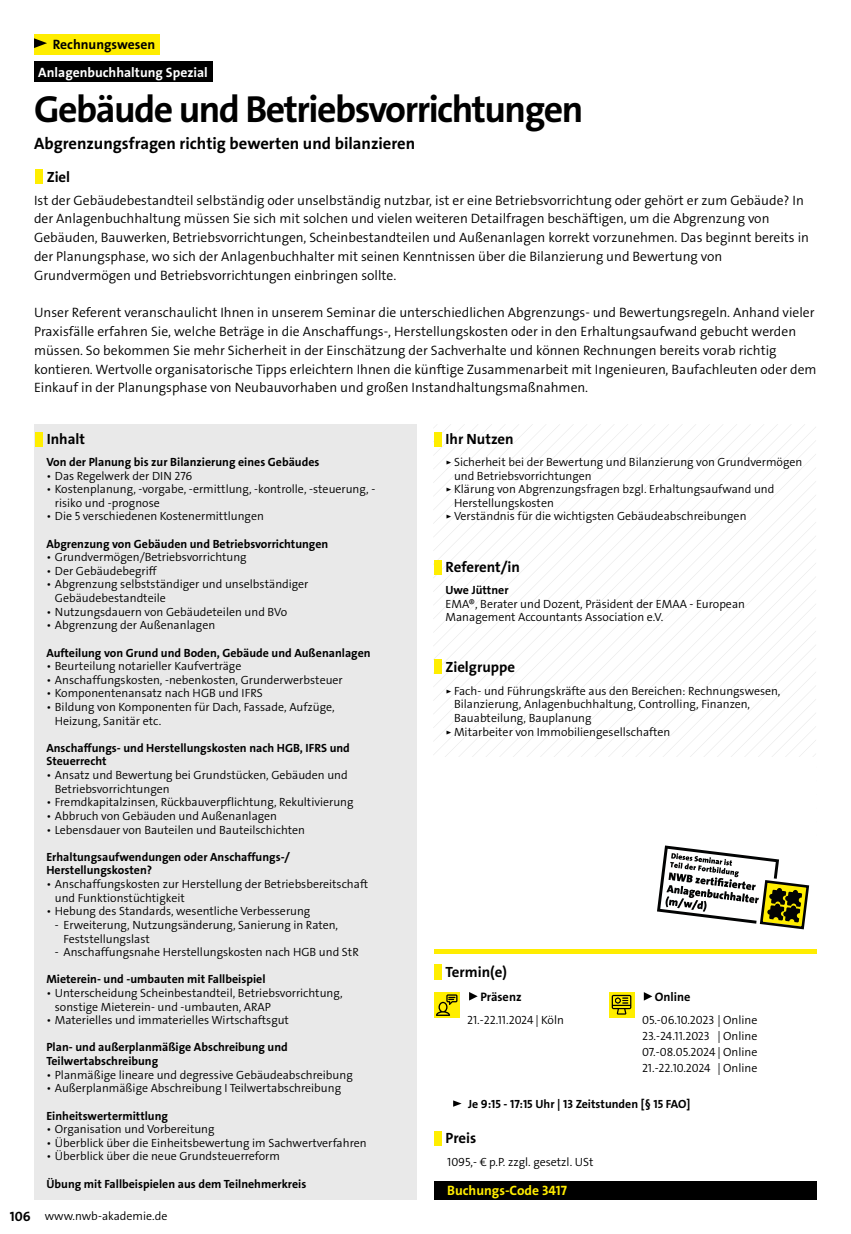
<style>
.page{position:relative;width:851px;height:1234px;background:#fff}
.page>*{position:absolute;margin:0;border:0;box-sizing:border-box;transform-origin:0 0}
.t1{font:37.8px "The Sans LP7 Bld";letter-spacing:-.04em;color:#000}
.t2{font:16.65px "The Sans LP7 Bld";color:#000}
.t3{font:14.85px "The Sans LP7 Bld";color:#000}
.t4{font:13.65px/18.8px "The Sans LP4 Se Lig";color:#000}
.t5{font:13.65px "The Sans LP7 Bld";color:#fff}
.t6{font:13.65px "The Sans LP7 Bld";color:#ffed00}
.t7{font:13.65px "The Sans LP7 Bld";color:#000}
.t8{font:12.3px "The Sans LP7 Bld";color:#000}
.t9{font:11.85px/13.6px "The Sans LP4 Se Lig";color:#000}
.t10{font:11.85px/13.6px "The Sans LP7 Bld";color:#000}
.s1{font-family:"The Sans LP7 Bld";font-size:13.65px}
</style>
<div class="page">
<div style="left:34px;top:34px;width:125px;height:20px;background:#ffed00"></div>
<svg style="left:34px;top:38px;width:13px;height:10px"></svg>
<div style="left:34px;top:62px;width:178px;height:20px;background:#000"></div>
<div style="left:35px;top:169px;width:7px;height:15px;background:#fe0"></div>
<div style="left:34px;top:424px;width:383px;height:775px;background:#e9e9e9"></div>
<div style="left:35px;top:432px;width:7px;height:14px;background:#fe0"></div>
<div style="left:434px;top:948px;width:382px;height:5px;background:#ffed00"></div>
<div style="left:434px;top:964px;width:7px;height:15px;background:#fe0"></div>
<svg style="left:434px;top:992px;width:25px;height:25px"></svg>
<svg style="left:436px;top:994px;width:21px;height:21px"></svg>
<svg style="left:469px;top:992px;width:8px;height:8px"></svg>
<div style="left:608px;top:991px;width:26px;height:26px;background:#fe0"></div>
<svg style="left:611px;top:994px;width:20px;height:20px"></svg>
<svg style="left:643px;top:992px;width:9px;height:8px"></svg>
<svg style="left:453px;top:1100px;width:8px;height:6px"></svg>
<div style="left:434px;top:1130px;width:7px;height:15px;background:#fe0"></div>
<div style="left:434px;top:1180px;width:382px;height:19px;background:#000"></div>
<svg style="left:433px;top:424px;width:383px;height:506px"></svg>
<p class="t7" style="left:53px;top:35px;width:104px">Rechnungswesen</p>
<p class="t5" style="left:38px;top:63px;width:171px">Anlagenbuchhaltung Spezial</p>
<h1 class="t1" style="left:34px;top:85px;width:550px">Gebäude und Betriebsvorrichtungen</h1>
<h2 class="t2" style="left:34px;top:132px;width:382px">Abgrenzungsfragen richtig bewerten und bilanzieren</h2>
<p class="t3" style="left:47px;top:167px;width:25px">Ziel</p>
<p class="t4" style="left:34px;top:191px;width:776px">Ist der Gebäudebestandteil selbständig oder unselbständig nutzbar, ist er eine Betriebsvorrichtung oder gehört er zum Gebäude? In der Anlagenbuchhaltung müssen Sie sich mit solchen und vielen weiteren Detailfragen beschäftigen, um die Abgrenzung von Gebäuden, Bauwerken, Betriebsvorrichtungen, Scheinbestandteilen und Außenanlagen korrekt vorzunehmen. Das beginnt bereits in der Planungsphase, wo sich der Anlagenbuchhalter mit seinen Kenntnissen über die Bilanzierung und Bewertung von Grundvermögen und Betriebsvorrichtungen einbringen sollte.</p>
<p class="t4" style="left:34px;top:303px;width:784px">Unser Referent veranschaulicht Ihnen in unserem Seminar die unterschiedlichen Abgrenzungs- und Bewertungsregeln. Anhand vieler Praxisfälle erfahren Sie, welche Beträge in die Anschaffungs-, Herstellungskosten oder in den Erhaltungsaufwand gebucht werden müssen. So bekommen Sie mehr Sicherheit in der Einschätzung der Sachverhalte und können Rechnungen bereits vorab richtig kontieren. Wertvolle organisatorische Tipps erleichtern Ihnen die künftige Zusammenarbeit mit Ingenieuren, Baufachleuten oder dem Einkauf in der Planungsphase von Neubauvorhaben und großen Instandhaltungsmaßnahmen.</p>
<p class="t3" style="left:47px;top:429px;width:40px">Inhalt</p>
<p class="t10" style="left:46px;top:455px;width:274px">Von der Planung bis zur Bilanzierung eines Gebäudes</p>
<p class="t9" style="left:46px;top:468px;width:147px">• Das Regelwerk der DIN 276</p>
<p class="t9" style="left:55px;top:482px;width:322px;text-indent:-9px">• Kostenplanung, -vorgabe, -ermittlung, -kontrolle, -steuerung, - risiko und -prognose</p>
<p class="t9" style="left:46px;top:509px;width:219px">• Die 5 verschiedenen Kostenermittlungen</p>
<p class="t10" style="left:46px;top:536px;width:283px">Abgrenzung von Gebäuden und Betriebsvorrichtungen</p>
<p class="t9" style="left:46px;top:550px;width:202px">• Grundvermögen/Betriebsvorrichtung</p>
<p class="t9" style="left:46px;top:564px;width:112px">• Der Gebäudebegriff</p>
<p class="t9" style="left:55px;top:577px;width:255px;text-indent:-9px">• Abgrenzung selbstständiger und unselbständiger<br>Gebäudebestandteile</p>
<p class="t9" style="left:46px;top:604px;width:242px">• Nutzungsdauern von Gebäudeteilen und BVo</p>
<p class="t9" style="left:46px;top:618px;width:170px">• Abgrenzung der Außenanlagen</p>
<p class="t10" style="left:46px;top:645px;width:326px">Aufteilung von Grund und Boden, Gebäude und Außenanlagen</p>
<p class="t9" style="left:46px;top:659px;width:196px">• Beurteilung notarieller Kaufverträge</p>
<p class="t9" style="left:46px;top:673px;width:298px">• Anschaffungskosten, -nebenkosten, Grunderwerbsteuer</p>
<p class="t9" style="left:46px;top:686px;width:218px">• Komponentenansatz nach HGB und IFRS</p>
<p class="t9" style="left:55px;top:700px;width:281px;text-indent:-9px">• Bildung von Komponenten für Dach, Fassade, Aufzüge,<br>Heizung, Sanitär etc.</p>
<p class="t10" style="left:46px;top:741px;width:305px">Anschaffungs- und Herstellungskosten nach HGB, IFRS und<br>Steuerrecht</p>
<p class="t9" style="left:55px;top:768px;width:294px;text-indent:-9px">• Ansatz und Bewertung bei Grundstücken, Gebäuden und<br>Betriebsvorrichtungen</p>
<p class="t9" style="left:46px;top:795px;width:309px">• Fremdkapitalzinsen, Rückbauverpflichtung, Rekultivierung</p>
<p class="t9" style="left:46px;top:809px;width:232px">• Abbruch von Gebäuden und Außenanlagen</p>
<p class="t9" style="left:46px;top:822px;width:260px">• Lebensdauer von Bauteilen und Bauteilschichten</p>
<p class="t10" style="left:46px;top:849px;width:245px">Erhaltungsaufwendungen oder Anschaffungs-/<br>Herstellungskosten?</p>
<p class="t9" style="left:55px;top:877px;width:315px;text-indent:-9px">• Anschaffungskosten zur Herstellung der Betriebsbereitschaft und Funktionstüchtigkeit</p>
<p class="t9" style="left:46px;top:904px;width:265px">• Hebung des Standards, wesentliche Verbesserung</p>
<p class="t9" style="left:63px;top:917px;width:276px;text-indent:-9px">- Erweiterung, Nutzungsänderung, Sanierung in Raten,<br>Feststellungslast</p>
<p class="t9" style="left:55px;top:945px;width:305px">- Anschaffungsnahe Herstellungskosten nach HGB und StR</p>
<p class="t10" style="left:46px;top:972px;width:221px">Mieterein- und -umbauten mit Fallbeispiel</p>
<p class="t9" style="left:55px;top:986px;width:289px;text-indent:-9px">• Unterscheidung Scheinbestandteil, Betriebsvorrichtung, sonstige Mieterein- und -umbauten, ARAP</p>
<p class="t9" style="left:46px;top:1013px;width:244px">• Materielles und immaterielles Wirtschaftsgut</p>
<p class="t10" style="left:46px;top:1040px;width:243px">Plan- und außerplanmäßige Abschreibung und<br>Teilwertabschreibung</p>
<p class="t9" style="left:46px;top:1067px;width:308px">• Planmäßige lineare und degressive Gebäudeabschreibung</p>
<p class="t9" style="left:46px;top:1081px;width:296px">• Außerplanmäßige Abschreibung I Teilwertabschreibung</p>
<p class="t10" style="left:46px;top:1108px;width:123px">Einheitswertermittlung</p>
<p class="t9" style="left:46px;top:1122px;width:170px">• Organisation und Vorbereitung</p>
<p class="t9" style="left:46px;top:1135px;width:322px">• Überblick über die Einheitsbewertung im Sachwertverfahren</p>
<p class="t9" style="left:46px;top:1149px;width:235px">• Überblick über die neue Grundsteuerreform</p>
<p class="t10" style="left:46px;top:1176px;width:261px">Übung mit Fallbeispielen aus dem Teilnehmerkreis</p>
<p class="t3" style="left:445px;top:429px;width:70px">Ihr Nutzen</p>
<p class="t9" style="left:445px;top:455px;width:358px">▹ Sicherheit bei der Bewertung und Bilanzierung von Grundvermögen</p>
<p class="t9" style="left:454px;top:468px;width:139px">und Betriebsvorrichtungen</p>
<p class="t9" style="left:445px;top:482px;width:330px">▹ Klärung von Abgrenzungsfragen bzgl. Erhaltungsaufwand und</p>
<p class="t9" style="left:454px;top:496px;width:101px">Herstellungskosten</p>
<p class="t9" style="left:445px;top:509px;width:302px">▹ Verständnis für die wichtigsten Gebäudeabschreibungen</p>
<p class="t3" style="left:445px;top:557px;width:76px">Referent/in</p>
<p class="t10" style="left:445px;top:583px;width:65px">Uwe Jüttner</p>
<p class="t9" style="left:445px;top:596px;width:301px">EMA®, Berater und Dozent, Präsident der EMAA - European<br>Management Accountants Association e.V.</p>
<p class="t3" style="left:445px;top:657px;width:71px">Zielgruppe</p>
<p class="t9" style="left:445px;top:684px;width:336px">▹ Fach- und Führungskräfte aus den Bereichen: Rechnungswesen,</p>
<p class="t9" style="left:454px;top:697px;width:298px">Bilanzierung, Anlagenbuchhaltung, Controlling, Finanzen,</p>
<p class="t9" style="left:454px;top:711px;width:139px">Bauabteilung, Bauplanung</p>
<p class="t9" style="left:445px;top:724px;width:226px">▹ Mitarbeiter von Immobiliengesellschaften</p>
<p class="t3" style="left:445px;top:962px;width:63px">Termin(e)</p>
<p class="t8" style="left:480px;top:988px;width:43px">Präsenz</p>
<p class="t9" style="left:467px;top:1012px;width:98px">21.-22.11.2024 | Köln</p>
<p class="t8" style="left:654px;top:988px;width:37px">Online</p>
<p class="t9" style="left:642px;top:1011px;width:117px;line-height:16px;text-align:justify">05.-06.10.2023 | Online 23.-24.11.2023 | Online 07.-08.05.2024 | Online 21.-22.10.2024 | Online</p>
<p class="t10" style="left:468px;top:1096px;width:224px">Je 9:15 - 17:15 Uhr | 13 Zeitstunden [§ 15 FAO]</p>
<p class="t3" style="left:445px;top:1128px;width:32px">Preis</p>
<p class="t9" style="left:447px;top:1155px;width:148px">1095,- € p.P. zzgl. gesetzl. USt</p>
<p class="t6" style="left:447px;top:1181px;width:121px">Buchungs-Code 3417</p>
<p class="t9" style="left:10px;top:1208px;width:159px"><span class="s1">106</span> www.nwb-akademie.de</p>
</div>
